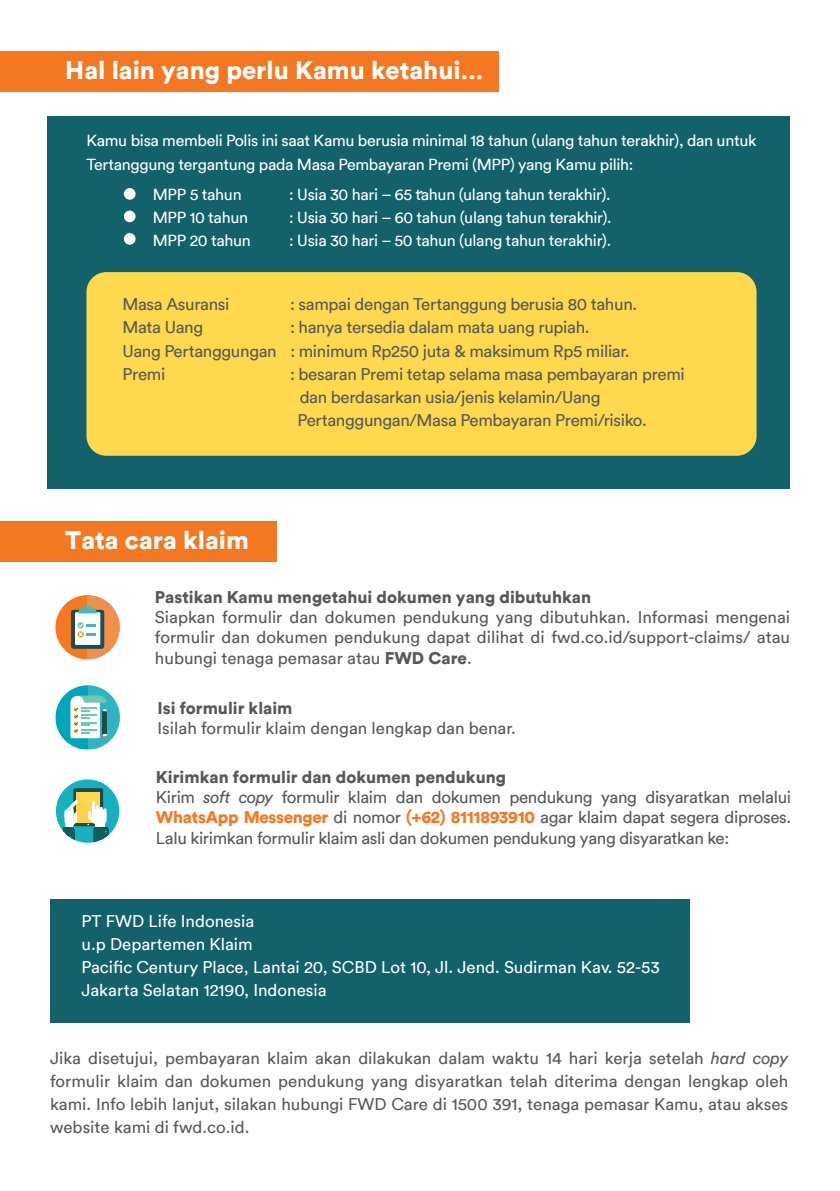
<style>
.page{position:relative;width:840px;height:1191px;background:#fff}
.page>*{position:absolute;margin:0;border:0;box-sizing:border-box;transform-origin:0 0}
.t1{font:900 25.2px "FWD Circular TT";color:#fff}
.t2{font:16.8px/20.2px "FWD Circular TT";letter-spacing:-.02em;color:#57585a}
.t3{font:16.8px/23.2px "FWD Circular TT";color:#58595b;text-align:justify}
.t4{font:16.8px/23.2px "FWD Circular TT";color:#fff}
.t5{font:900 16.8px "FWD Circular TT";color:#57585a}
.t6{font:16.8px "FWD Circular TT";color:#57585a}
.t7{font:16px/23px "FWD Circular TT";letter-spacing:-.02em;color:#fff}
.s1{font-weight:900}
.s2{font-style:italic}
.s3{font-weight:900;color:#f47721}
</style>
<div class="page">
<div style="left:0;top:51px;width:497px;height:40px;background:#f47821"></div>
<div style="left:0;top:522px;width:276px;height:40px;background:#f47821"></div>
<svg style="left:55px;top:595px;width:65px;height:64px"></svg>
<svg style="left:55px;top:685px;width:65px;height:64px"></svg>
<svg style="left:88px;top:685px;width:32px;height:64px"></svg>
<svg style="left:70px;top:696px;width:37px;height:42px"></svg>
<div style="left:56px;top:779px;width:63px;height:63px;background:#16b1bf;border-radius:50%"></div>
<div style="left:73px;top:788px;width:30px;height:38px;background:#24484d;border-radius:2px"></div>
<svg style="left:94px;top:838px;width:7px;height:4px"></svg>
<svg style="left:63px;top:792px;width:45px;height:46px"></svg>
<div style="left:50px;top:899px;width:638px;height:123px;background:#13616b"></div>
<div style="left:48px;top:116px;width:741px;height:373px;background:#13616b"></div>
<div style="left:124px;top:188px;width:11px;height:12px;background:#fff;border-radius:50%"></div>
<div style="left:124px;top:210px;width:11px;height:12px;background:#fff;border-radius:50%"></div>
<div style="left:124px;top:233px;width:11px;height:12px;background:#fff;border-radius:50%"></div>
<div style="left:86px;top:272px;width:670px;height:184px;background:#fed84d;border-radius:20px"></div>
<h1 class="t1" style="left:65px;top:52px;width:420px">Hal lain yang perlu Kamu ketahui…</h1>
<p class="t7" style="left:86px;top:129px;width:671px">Kamu bisa membeli Polis ini saat Kamu berusia minimal 18 tahun (ulang tahun terakhir), dan untuk<br>Tertanggung tergantung pada Masa Pembayaran Premi (MPP) yang Kamu pilih:</p>
<p class="t7" style="left:153px;top:182px;width:90px">MPP 5 tahun</p>
<p class="t7" style="left:289px;top:182px;width:323px">: Usia 30 hari – 65 tahun (ulang tahun terakhir).</p>
<p class="t7" style="left:419px;top:175px;width:6px">.</p>
<p class="t7" style="left:153px;top:205px;width:97px">MPP 10 tahun</p>
<p class="t7" style="left:289px;top:205px;width:324px">: Usia 30 hari – 60 tahun (ulang tahun terakhir).</p>
<p class="t7" style="left:153px;top:228px;width:100px">MPP 20 tahun</p>
<p class="t7" style="left:289px;top:228px;width:323px">: Usia 30 hari – 50 tahun (ulang tahun terakhir).</p>
<p class="t2" style="left:122px;top:293px;width:108px">Masa Asuransi</p>
<p class="t2" style="left:290px;top:293px;width:348px">: sampai dengan Tertanggung berusia 80 tahun.</p>
<p class="t2" style="left:122px;top:317px;width:82px">Mata Uang</p>
<p class="t2" style="left:122px;top:315px;width:508px;line-height:23.2px;text-indent:167px">: hanya tersedia dalam mata uang rupiah.<br>Uang Pertanggungan : minimum Rp250 juta &amp; maksimum Rp5 miliar.<br>Premi</p>
<p class="t2" style="left:297px;top:361px;width:388px;line-height:23.2px;text-indent:-7px">: besaran Premi tetap selama masa pembayaran premi dan berdasarkan usia/jenis kelamin/Uang<br>Pertanggungan/Masa Pembayaran Premi/risiko.</p>
<h1 class="t1" style="left:65px;top:523px;width:185px">Tata cara klaim</h1>
<p class="t5" style="left:155px;top:585px;width:437px">Pastikan Kamu mengetahui dokumen yang dibutuhkan</p>
<p class="t2" style="left:155px;top:606px;width:636px;text-align:justify">Siapkan formulir dan dokumen pendukung yang dibutuhkan. Informasi mengenai formulir dan dokumen pendukung dapat dilihat di fwd.co.id/support-claims/ atau hubungi tenaga pemasar atau <span class="s1">FWD Care</span>.</p>
<p class="t5" style="left:157px;top:696px;width:136px">Isi formulir klaim</p>
<p class="t6" style="left:157px;top:717px;width:359px">Isilah formulir klaim dengan lengkap dan benar.</p>
<p class="t2" style="left:156px;top:766px;width:636px"><span class="s1">Kirimkan formulir dan dokumen pendukung<br></span>Kirim <span class="s2">soft copy</span> formulir klaim dan dokumen pendukung yang disyaratkan melalui <span class="s3">WhatsApp Messenger</span> di nomor <span class="s3">(+62) 8111893910</span> agar klaim dapat segera diproses.<br>Lalu kirimkan formulir klaim asli dan dokumen pendukung yang disyaratkan ke:</p>
<p class="t4" style="left:81px;top:908px;width:579px">PT FWD Life Indonesia<br>u.p Departemen Klaim<br>Pacific Century Place, Lantai 20, SCBD Lot 10, Jl. Jend. Sudirman Kav. 52-53<br>Jakarta Selatan 12190, Indonesia</p>
<p class="t3" style="left:50px;top:1045px;width:739px">Jika disetujui, pembayaran klaim akan dilakukan dalam waktu 14 hari kerja setelah <span class="s2">hard copy </span>formulir klaim dan dokumen pendukung yang disyaratkan telah diterima dengan lengkap oleh kami. Info lebih lanjut, silakan hubungi FWD Care di 1500 391, tenaga pemasar Kamu, atau akses website kami di fwd.co.id.</p>
</div>
